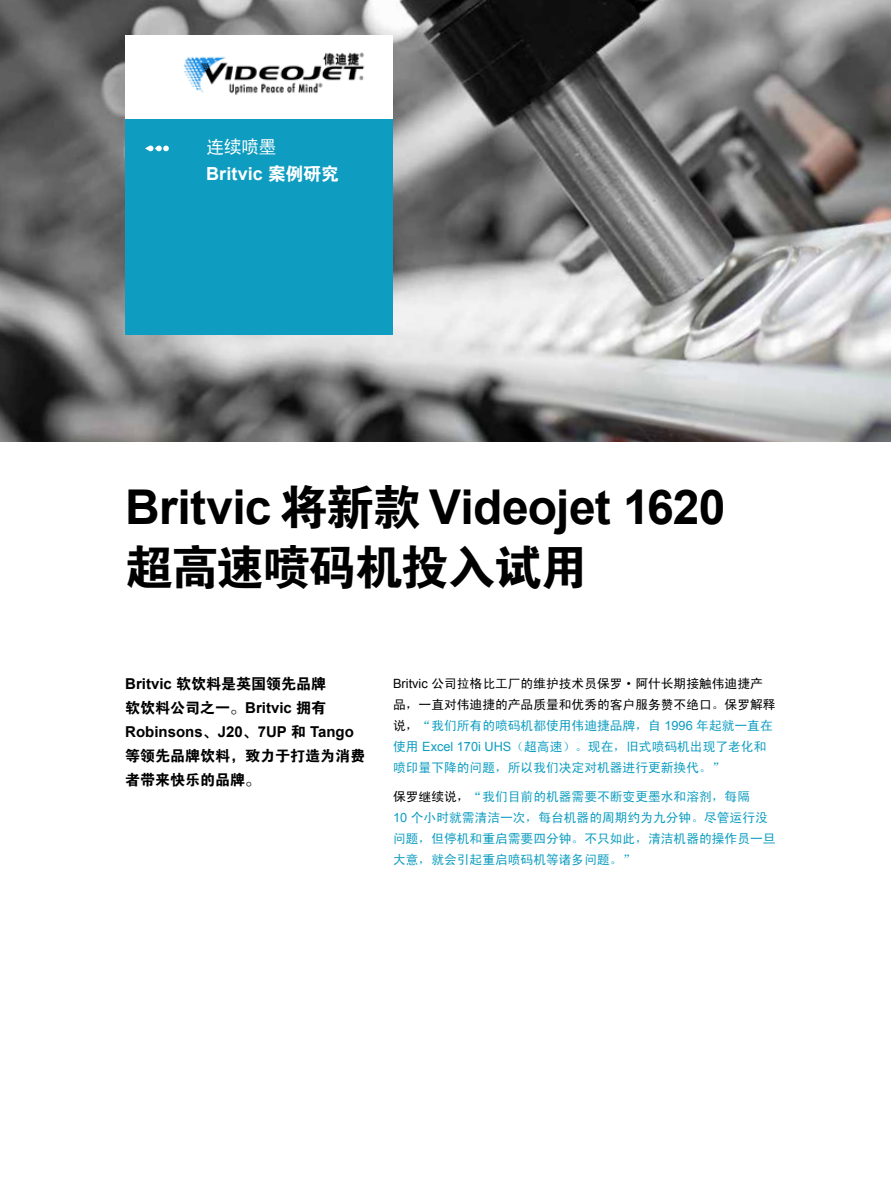
<style>
.page{position:relative;width:891px;height:1188px;background:#fff}
.page>*{position:absolute;margin:0;border:0;box-sizing:border-box;transform-origin:0 0}
.t1{font:700 48px "Arial";letter-spacing:-.015em;color:#000}
.t2{font:48px "FZDHTJW GB1 0";letter-spacing:-.04em;color:#000}
.t3{font:700 18px "Arial";color:#fff}
.t4{font:18px "Sim Hei";color:#fff}
.t5{font:15px/24px "FZDHTJW GB1 0";color:#000}
.t6{font:700 15px "Arial";color:#000}
.t7{font:12.75px/21px "Sim Hei";color:#0e9dc1}
.s1{font-family:"FZDHTJW GB1 0";font-weight:400}
.s2{font-family:"Arial";font-weight:700}
.s3{font-family:"Arial";color:#000}
.s4{color:#000}
.s5{font-family:"Arial"}
</style>
<div class="page">
<img style="left:0;top:0;width:891px;height:441px">
<div style="left:125px;top:36px;width:268px;height:83px;background:#fff"></div>
<div style="left:125px;top:119px;width:268px;height:216px;background:#0e9dc1"></div>
<svg style="left:145px;top:146px;width:24px;height:5px"></svg>
<img style="left:184px;top:52px;width:181px;height:43px">
<h2 class="t4" style="left:206px;top:137px;width:72px">连续喷墨</h2>
<h2 class="t3" style="left:206px;top:162px;width:134px">Britvic <span class="s1">案例研究</span></h2>
<h1 class="t1" style="left:125px;top:475px;width:602px">Britvic <span class="s1">将新款</span> Videojet 1620</h1>
<h1 class="t2" style="left:125px;top:541px;width:464px">超高速喷码机投入试用</h1>
<p class="t5" style="left:125px;top:672px;width:202px"><span class="s2">Britvic</span> 软饮料是英国领先品牌软饮料公司之一。<span class="s2">Britvic</span> 拥有</p>
<p class="t6" style="left:125px;top:722px;width:230px">Robinsons<span class="s1">、</span>J20<span class="s1">、</span>7UP <span class="s1">和</span> Tango</p>
<p class="t5" style="left:125px;top:744px;width:241px">等领先品牌饮料，致力于打造为消费者带来快乐的品牌。</p>
<p class="t7" style="left:393px;top:672px;width:384px"><span class="s3">Britvic</span> <span class="s4">公司拉格比工厂的维护技术员保罗·阿什长期接触伟迪捷产品，一直对伟迪捷的产品质量和优秀的客户服务赞不绝口。保罗解释说，</span>“我们所有的喷码机都使用伟迪捷品牌，自 <span class="s5">1996</span> 年起就一直在使用 <span class="s5">Excel 170i UHS</span>（超高速）。现在，旧式喷码机出现了老化和喷印量下降的问题，所以我们决定对机器进行更新换代。”</p>
<p class="t7" style="left:393px;top:786px;width:384px"><span class="s4">保罗继续说，</span>“我们目前的机器需要不断变更墨水和溶剂，每隔<br><span class="s5">10</span> 个小时就需清洁一次，每台机器的周期约为九分钟。尽管运行没问题，但停机和重启需要四分钟。不只如此，清洁机器的操作员一旦大意，就会引起重启喷码机等诸多问题。”</p>
</div>
